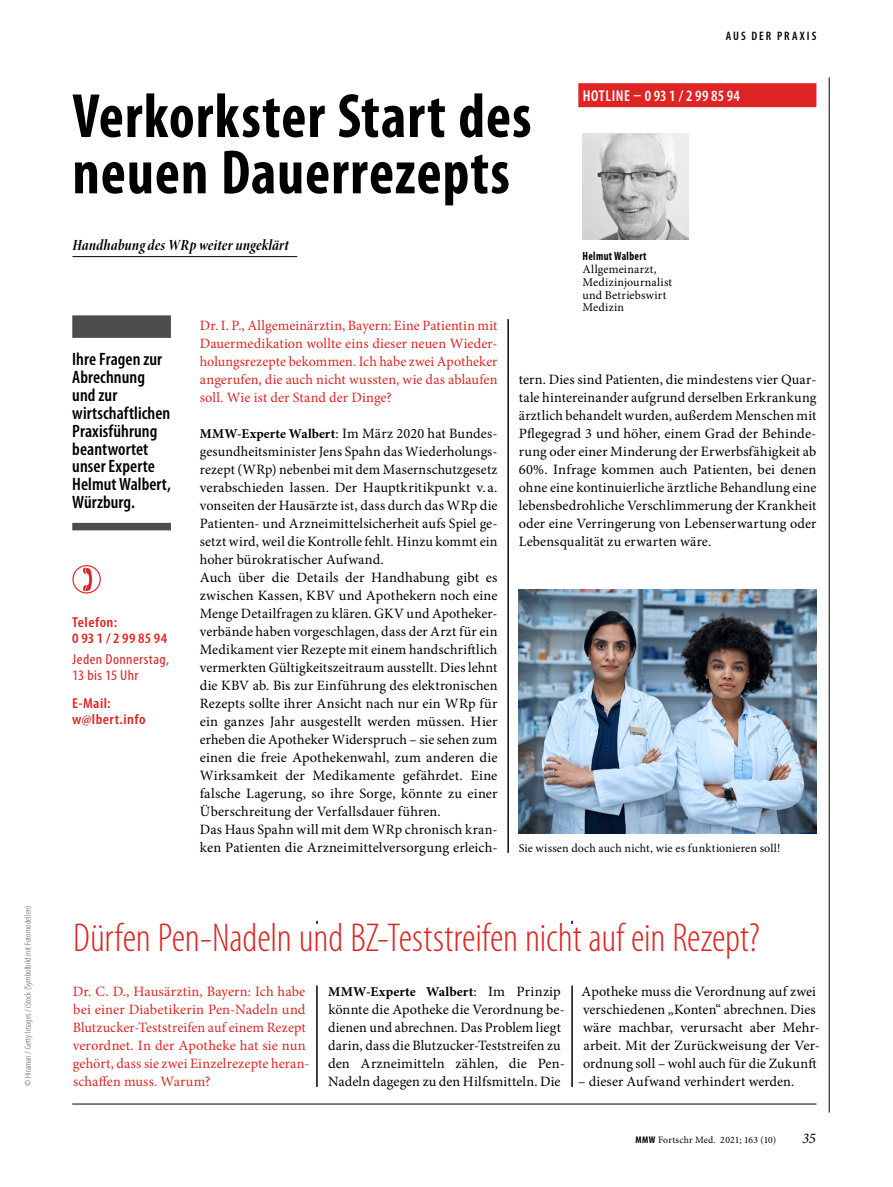
<style>
.page{position:relative;width:893px;height:1187px;background:#fff}
.page>*{position:absolute;margin:0;border:0;box-sizing:border-box;transform-origin:0 0}
.Title_gross{font:700 condensed 63px/56.2px "Myriad Pro";letter-spacing:.015em;color:#000;scale:.95 1}
.Title_klein_schmalro{font:300 condensed 40.5px "Myriad Pro";letter-spacing:-.005em;color:#de2524}
.NoXML_Eyecatcher_x{font:600 condensed 18px/18px "Myriad Pro";letter-spacing:.005em;color:#000}
.SuperTitle_1{font:15.75px "Minion Pro Bold Cn It Disp";letter-spacing:.01em;color:#000}
.t1{font:600 condensed 15.75px "Myriad Pro";letter-spacing:.035em;color:#fff}
.t2{font:italic 14.85px "Minion Pro";color:#000}
.NoXML_Box_Link{font:600 condensed 14.4px/16.5px "Myriad Pro";letter-spacing:.03em;color:#de2524;scale:1.1 1}
.NoXML_Para_Box_rot{font:condensed 14.4px/16.5px "Myriad Pro";letter-spacing:.025em;color:#de2524;scale:1.1 1}
.Para_x{font:14.25px/18px "Minion Pro";letter-spacing:.005em;color:#000;text-align:justify}
.Para_Answer_x{font:14.25px/18px "Minion Pro";letter-spacing:.005em;color:#000}
.Trailer_kleinrot{font:14.25px/18px "Minion Pro";letter-spacing:.005em;color:#de2524}
.Para_Answer_x-2{font:700 13.5px "Minion Pro";letter-spacing:.01em;color:#000}
.t3{font:600 condensed 12.3px "Myriad Pro";letter-spacing:.165em;color:#000}
.Image_Caption_x{font:12px/12.8px "Minion Pro";letter-spacing:.015em;color:#000}
.Image_Caption_Author{font:700 condensed 12px "Myriad Pro";letter-spacing:.03em;color:#000;scale:.9 1}
.t4{font:9.75px "Minion Pro";letter-spacing:.02em;color:#000}
.Image_Source_x{font:300 condensed 9px "Myriad Pro";letter-spacing:.02em;color:#4d4d4c}
.s1{font-weight:700;font-size:13.5px}
.s2{font-weight:400;font-size:14.25px}
.s3{font-family:"Myriad Pro";font-weight:700;font-stretch:condensed}
</style>
<div class="page">
<hr style="left:72px;top:1103px;width:744px;height:1px;background:#000">
<hr style="left:829px;top:77px;width:1px;height:1035px;background:#000">
<div style="left:578px;top:83px;width:238px;height:24px;background:#de2524"></div>
<svg style="left:72px;top:565px;width:29px;height:28px"></svg>
<img style="left:583px;top:133px;width:106px;height:107px">
<hr style="left:317px;top:985px;width:1px;height:101px;background:#000">
<hr style="left:572px;top:985px;width:1px;height:101px;background:#000">
<div style="left:72px;top:315px;width:99px;height:23px;background:#4d4d4c"></div>
<div style="left:72px;top:523px;width:99px;height:7px;background:#4d4d4c"></div>
<hr style="left:72px;top:256px;width:225px;height:1px;background:#000">
<hr style="left:508px;top:319px;width:1px;height:533px;background:#000">
<img style="left:519px;top:589px;width:297px;height:244px">
<p class="Image_Source_x" style="left:23px;top:1085px;width:182px;rotate:-90deg">© Hiraman / Getty Images / iStock (Symbolbild mit Fotomodellen)</p>
<p class="Title_gross" style="left:72px;top:87px;width:485px">Verkorkster Start des neuen Dauerrezepts</p>
<p class="SuperTitle_1" style="left:72px;top:235px;width:218px">Handhabung des WRp weiter ungeklärt</p>
<p class="t3" style="left:726px;top:29px;width:92px">AUS DER PRAXIS</p>
<p class="t1" style="left:583px;top:87px;width:159px">HOTLINE – 0 93 1 / 2 99 85 94</p>
<p class="Image_Caption_Author" style="left:583px;top:249px;width:72px">Helmut Walbert</p>
<p class="Image_Caption_x" style="left:583px;top:263px;width:91px">Allgemeinarzt,<br>Medizinjournalist und Betriebswirt<br>Medizin</p>
<p class="NoXML_Eyecatcher_x" style="left:72px;top:350px;width:100px">Ihre Fragen zur<br>Abrechnung und zur wirtschaftlichen<br>Praxisführung beantwortet unser Experte<br>Helmut Walbert,<br>Würzburg.</p>
<p class="NoXML_Box_Link" style="left:72px;top:613px;width:88px">Telefon:<br>0931/2998594</p>
<p class="NoXML_Para_Box_rot" style="left:72px;top:650px;width:90px">Jeden Donnerstag,<br>13 bis 15 Uhr</p>
<p class="NoXML_Box_Link" style="left:72px;top:694px;width:68px">E-Mail: w@lbert.info</p>
<p class="Trailer_kleinrot" style="left:200px;top:316px;width:299px;text-align:justify">Dr. I. P., Allgemeinärztin, Bayern: Eine Patientin mit Dauermedikation wollte eins dieser neuen Wieder&shy;holungsrezepte bekommen. Ich habe zwei Apotheker angerufen, die auch nicht wussten, wie das ablaufen soll. Wie ist der Stand der Dinge?</p>
<p class="Para_Answer_x" style="left:200px;top:424px;width:299px;text-align:justify"><span class="s1">MMW-Experte Walbert</span>: Im März 2020 hat Bundes&shy;gesundheitsminister Jens Spahn das Wiederholungs&shy;rezept (WRp) nebenbei mit dem Masernschutzgesetz verabschieden lassen. Der Hauptkritikpunkt v. a. vonseiten der Hausärzte ist, dass durch das WRp die Patienten- und Arzneimittelsicherheit aufs Spiel ge&shy;setzt wird, weil die Kontrolle fehlt. Hinzu kommt ein hoher bürokratischer Aufwand.</p>
<p class="Para_x" style="left:200px;top:568px;width:299px">Auch über die Details der Handhabung gibt es zwischen Kassen, KBV und Apothekern noch eine Menge Detailfragen zu klären. GKV und Apotheker&shy;verbände haben vorgeschlagen, dass der Arzt für ein Medikament vier Rezepte mit einem handschriftlich vermerkten Gültigkeitszeitraum ausstellt. Dies lehnt die KBV ab. Bis zur Einführung des elektronischen Rezepts sollte ihrer Ansicht nach nur ein WRp für ein ganzes Jahr ausgestellt werden müssen. Hier erheben die Apotheker Widerspruch – sie sehen zum einen die freie Apothekenwahl, zum anderen die Wirksamkeit der Medikamente gefährdet. Eine falsche Lagerung, so ihre Sorge, könnte zu einer Überschreitung der Verfallsdauer führen.</p>
<p class="Para_x" style="left:200px;top:820px;width:299px">Das Haus Spahn will mit dem WRp chronisch kran&shy;ken Patienten die Arzneimittelversorgung erleich-</p>
<p class="Para_x" style="left:519px;top:370px;width:299px">tern. Dies sind Patienten, die mindestens vier Quar&shy;tale hintereinander aufgrund derselben Erkrankung ärztlich behandelt wurden, außerdem Menschen mit Pflegegrad 3 und höher, einem Grad der Behinde&shy;rung oder einer Minderung der Erwerbsfähigkeit ab 60%. Infrage kommen auch Patienten, bei denen ohne eine kontinuierliche ärztliche Behandlung eine lebensbedrohliche Verschlimmerung der Krankheit oder eine Verringerung von Lebenserwartung oder Lebensqualität zu erwarten wäre.</p>
<p class="Image_Caption_x" style="left:519px;top:841px;width:263px">Sie wissen doch auch nicht, wie es funktionieren soll!</p>
<p class="Title_klein_schmalro" style="left:73px;top:916px;width:688px">Dürfen Pen-Nadeln und BZ-Teststreifen nicht auf ein Rezept?</p>
<p class="Trailer_kleinrot" style="left:73px;top:982px;width:238px">Dr. C. D., Hausärztin, Bayern: Ich habe bei einer Diabetikerin Pen-Nadeln und Blutzucker-Teststreifen auf einem Rezept verordnet. In der Apotheke hat sie nun gehört, dass sie zwei Einzelrezepte heran&shy;schaffen muss. Warum?</p>
<p class="Para_Answer_x-2" style="left:328px;top:982px;width:234px">MMW-Experte Walbert<span class="s2">: Im Prinzip</span></p>
<p class="Para_Answer_x" style="left:582px;top:982px;width:240px">Apotheke muss die Verordnung auf zwei verschiedenen „Konten“ abrechnen. Dies wäre machbar, verursacht aber Mehr&shy;arbeit. Mit der Zurückweisung der Ver&shy;ordnung soll – wohl auch für die Zukunft</p>
<p class="Para_Answer_x" style="left:578px;top:1072px;width:218px">– dieser Aufwand verhindert werden.</p>
<p class="Para_Answer_x" style="left:328px;top:1000px;width:238px">könnte die Apotheke die Verordnung be&shy;dienen und abrechnen. Das Problem liegt darin, dass die Blutzucker-Teststreifen zu den Arzneimitteln zählen, die Pen-Nadeln dagegen zu den Hilfsmitteln. Die</p>
<p class="t4" style="left:635px;top:1132px;width:142px"><span class="s3">MMW</span> Fortschr Med. 2021; 163 (10)</p>
<p class="t2" style="left:802px;top:1128px;width:15px">35</p>
</div>
